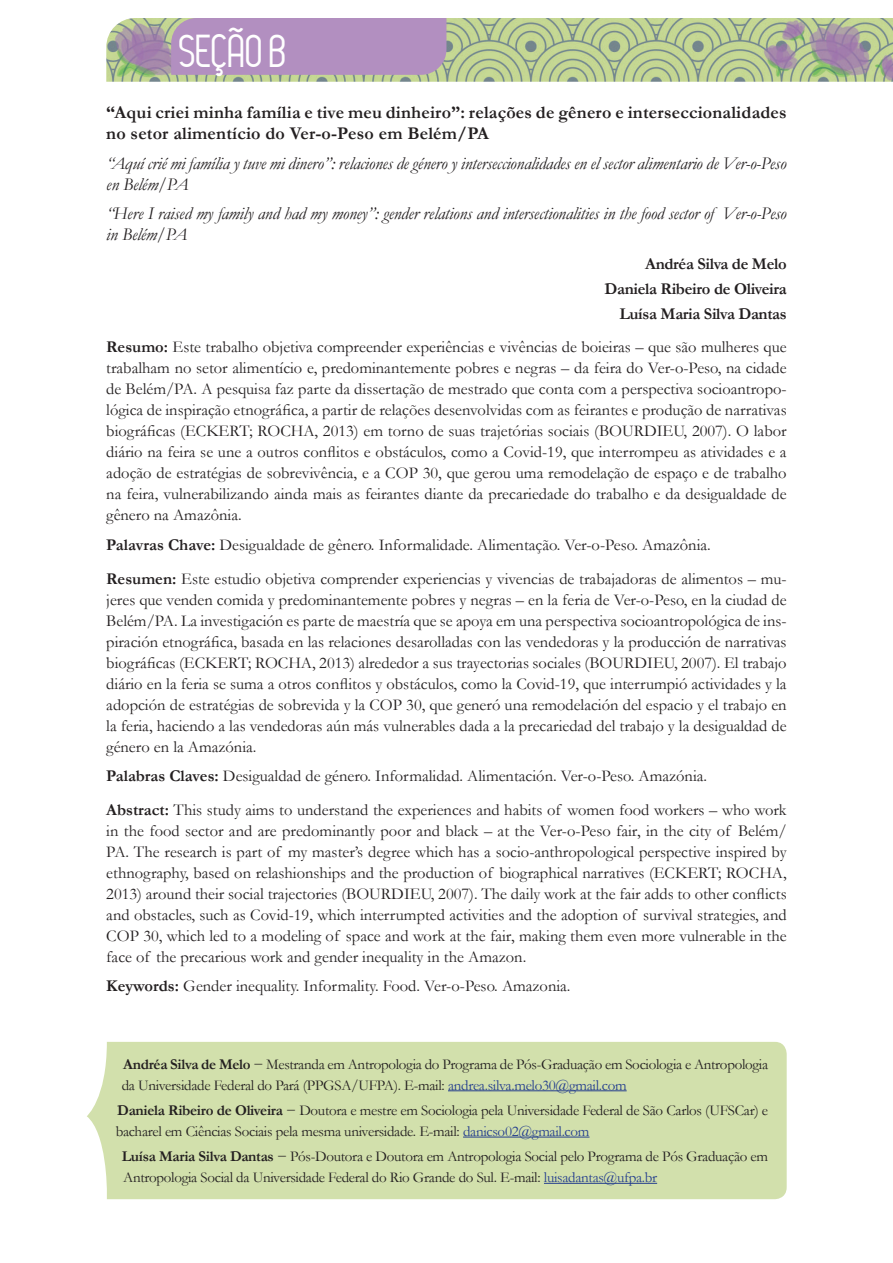
<style>
.page{position:relative;width:893px;height:1263px;background:#fff}
.page>*{position:absolute;margin:0;border:0;box-sizing:border-box;transform-origin:0 0}
.t1{font:45px "Leger";letter-spacing:-.01em;color:#fff}
.Titulo_2{font:italic 18px/21px "Garamond";letter-spacing:-.01em;color:#231f20}
.Titulo_2-2{font:700 18px/21px "Garamond";letter-spacing:.01em;color:#231f20}
.Resumo{font:16.5px/21px "Garamond";color:#231f20;text-align:justify}
.Nome_Autor{font:700 16.5px "Garamond";letter-spacing:-.02em;color:#231f20}
.t2{font:15px/21px "Garamond";letter-spacing:-.02em;color:#231f20}
.s1{font-weight:700}
.s2{color:#253f8e}
</style>
<div class="page">
<img style="left:106px;top:18px;width:787px;height:64px">
<div style="left:171px;top:18px;width:275px;height:57px;background:#b28fc0"></div>
<div style="left:87px;top:1042px;width:700px;height:157px;background:#d2e0ac"></div>
<hr style="left:448px;top:1090px;width:179px;height:1px;background:#253f8e">
<hr style="left:463px;top:1137px;width:126px;height:1px;background:#253f8e">
<hr style="left:544px;top:1183px;width:113px;height:1px;background:#253f8e">
<h1 class="t1" style="left:179px;top:26px;width:110px">SEÇÃO B</h1>
<p class="Titulo_2-2" style="left:106px;top:102px;width:682px">“Aqui criei minha família e tive meu dinheiro”: relações de gênero e interseccionalidades no setor alimentício do Ver-o-Peso em Belém/PA</p>
<p class="Titulo_2" style="left:106px;top:152px;width:682px">“Aquí crié mi família y tuve mi dinero”: relaciones de género y interseccionalidades en el sector alimentario de Ver-o-Peso en Belém/PA</p>
<p class="Titulo_2" style="left:106px;top:202px;width:682px">“Here I raised my family and had my money”: gender relations and intersectionalities in the food sector of Ver-o-Peso in Belém/PA</p>
<p class="Nome_Autor" style="left:645px;top:253px;width:143px">Andréa Silva de Melo</p>
<p class="Nome_Autor" style="left:604px;top:277px;width:184px">Daniela Ribeiro de Oliveira</p>
<p class="Nome_Autor" style="left:619px;top:302px;width:169px">Luísa Maria Silva Dantas</p>
<p class="Resumo" style="left:106px;top:336px;width:682px"><span class="s1">Resumo:</span> Este trabalho objetiva compreender experiências e vivências de boieiras – que são mulheres que trabalham no setor alimentício e, predominantemente pobres e negras – da feira do Ver-o-Peso, na cidade de Belém/PA. A pesquisa faz parte da dissertação de mestrado que conta com a perspectiva socioantropo&shy;lógica de inspiração etnográfica, a partir de relações desenvolvidas com as feirantes e produção de narrativas biográficas (ECKERT; ROCHA, 2013) em torno de suas trajetórias sociais (BOURDIEU, 2007). O labor diário na feira se une a outros conflitos e obstáculos, como a Covid-19, que interrompeu as atividades e a adoção de estratégias de sobrevivência, e a COP 30, que gerou uma remodelação de espaço e de trabalho na feira, vulnerabilizando ainda mais as feirantes diante da precariedade do trabalho e da desigualdade de gênero na Amazônia.</p>
<p class="Resumo" style="left:106px;top:534px;width:606px"><span class="s1">Palavras Chave:</span> Desigualdade de gênero. Informalidade. Alimentação. Ver-o-Peso. Amazônia.</p>
<p class="Resumo" style="left:106px;top:567px;width:682px"><span class="s1">Resumen:</span> Este estudio objetiva comprender experiencias y vivencias de trabajadoras de alimentos – mu&shy;jeres que venden comida y predominantemente pobres y negras – en la feria de Ver-o-Peso, en la ciudad de Belém/PA. La investigación es parte de maestría que se apoya em una perspectiva socioantropológica de ins&shy;piración etnográfica, basada en las relaciones desarolladas con las vendedoras y la producción de narrativas biográficas (ECKERT; ROCHA, 2013) alrededor a sus trayectorias sociales (BOURDIEU, 2007). El trabajo diário en la feria se suma a otros conflitos y obstáculos, como la Covid-19, que interrumpió actividades y la adopción de estratégias de sobrevida y la COP 30, que generó una remodelación del espacio y el trabajo en la feria, haciendo a las vendedoras aún más vulnerables dada a la precariedad del trabajo y la desigualdad de género en la Amazónia.</p>
<p class="Resumo" style="left:106px;top:765px;width:602px"><span class="s1">Palabras Claves:</span> Desigualdad de género. Informalidad. Alimentación. Ver-o-Peso. Amazónia.</p>
<p class="Resumo" style="left:106px;top:799px;width:682px"><span class="s1">Abstract:</span> This study aims to understand the experiences and habits of women food workers – who work in the food sector and are predominantly poor and black – at the Ver-o-Peso fair, in the city of Belém/ PA. The research is part of my master’s degree which has a socio-anthropological perspective inspired by ethnography, based on relashionships and the production of biographical narratives (ECKERT; ROCHA, 2013) around their social trajectories (BOURDIEU, 2007). The daily work at the fair adds to other conflicts and obstacles, such as Covid-19, which interrumpted activities and the adoption of survival strategies, and COP 30, which led to a modeling of space and work at the fair, making them even more vulnerable in the face of the precarious work and gender inequality in the Amazon.</p>
<p class="Resumo" style="left:106px;top:975px;width:466px"><span class="s1">Keywords:</span> Gender inequality. Informality. Food. Ver-o-Peso. Amazonia.</p>
<p class="t2" style="left:122px;top:1053px;width:648px"><span class="s1">Andréa Silva de Melo</span> − Mestranda em Antropologia do Programa de Pós-Graduação em Sociologia e Antropologia da Universidade Federal do Pará (PPGSA/UFPA). E-mail: <span class="s2">andrea.silva.melo30@gmail.com</span></p>
<p class="t2" style="left:116px;top:1099px;width:654px"><span class="s1">Daniela Ribeiro de Oliveira</span> − Doutora e mestre em Sociologia pela Universidade Federal de São Carlos (UFSCar) e bacharel em Ciências Sociais pela mesma universidade. E-mail: <span class="s2">danicso02@gmail.com</span></p>
<p class="t2" style="left:122px;top:1145px;width:648px"><span class="s1">Luísa Maria Silva Dantas</span> − Pós-Doutora e Doutora em Antropologia Social pelo Programa de Pós Graduação em<br>Antropologia Social da Universidade Federal do Rio Grande do Sul. E-mail: <span class="s2">luisadantas@ufpa.br</span></p>
</div>
